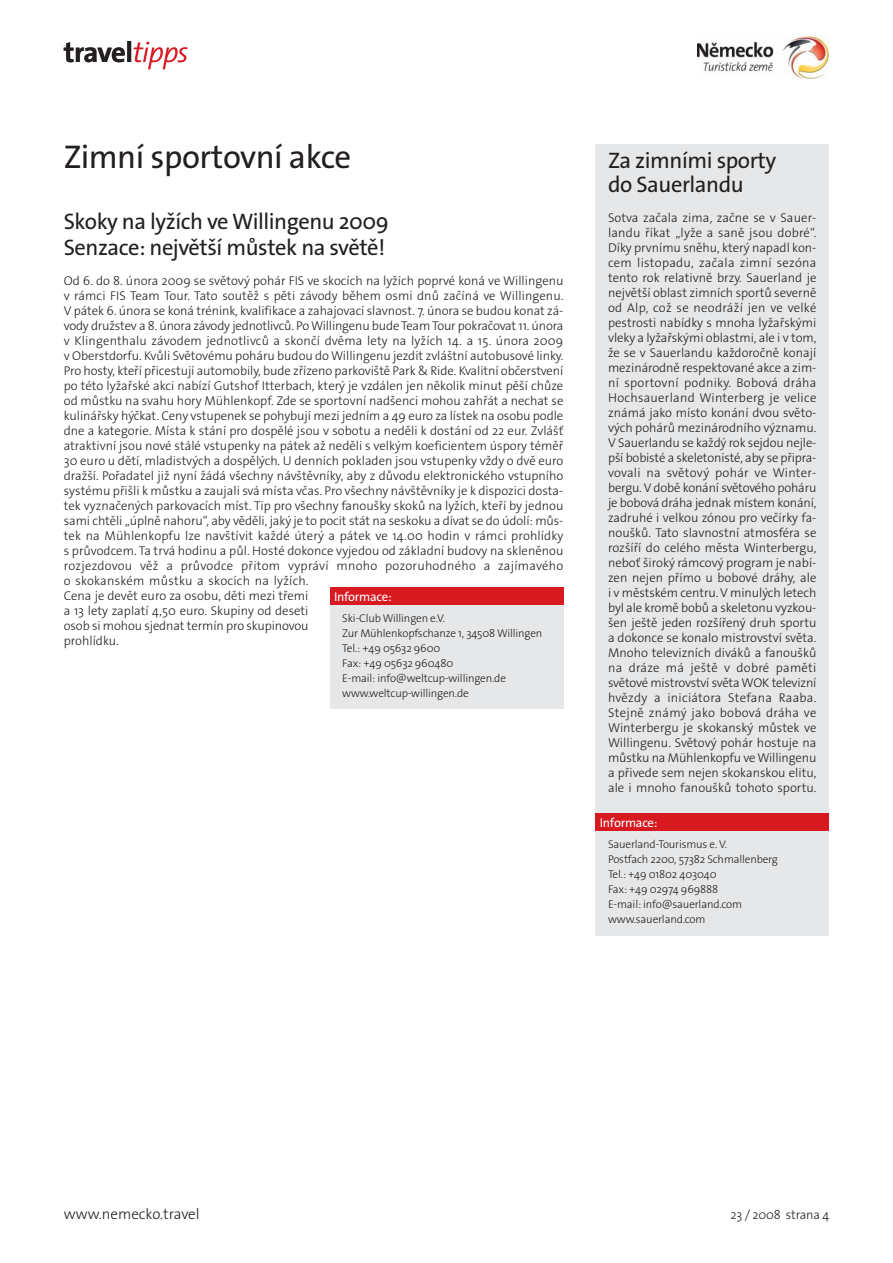
<style>
.page{position:relative;width:893px;height:1263px;background:#fff}
.page>*{position:absolute;margin:0;border:0;box-sizing:border-box;transform-origin:0 0}
.t1{font:33px "The Sans CE";letter-spacing:-.015em;color:#231f20}
.t2{font:28.8px "The Sans LP7 Bld";letter-spacing:-.03em;color:#231f20}
.t3{font:22.5px/24px "The Sans CE";letter-spacing:-.02em;color:#231f20}
.t4{font:15px "The Sans CE Light";color:#231f20}
.t5{font:12.75px/15px "The Sans CE Light";color:#231f20;text-align:justify}
.t6{font:12.75px "The Sans CE";letter-spacing:-.02em;color:#fff}
.t7{font:11.25px/15px "The Sans CE Light";letter-spacing:-.015em;color:#231f20}
.s1{font-family:"The Sans LP3 Lig IT";color:#d71920}
</style>
<div class="page">
<img style="left:697px;top:36px;width:132px;height:43px">
<div style="left:595px;top:144px;width:234px;height:791px;background:#e6e7e8"></div>
<div style="left:595px;top:814px;width:234px;height:17px;background:#d71920"></div>
<div style="left:330px;top:588px;width:233px;height:121px;background:#e6e7e8"></div>
<div style="left:330px;top:588px;width:233px;height:17px;background:#d71920"></div>
<h2 class="t2" style="left:64px;top:36px;width:126px">travel<span class="s1">tipps</span></h2>
<h1 class="t1" style="left:64px;top:143px;width:289px">Zimní sportovní akce</h1>
<h3 class="t3" style="left:608px;top:151px;width:170px">Za zimními sporty do Sauerlandu</h3>
<p class="t5" style="left:608px;top:212px;width:210px">Sotva začala zima, začne se v Sauer - landu říkat „lyže a saně jsou dobré“.<br>Díky prvnímu sněhu, který napadl kon&shy;cem listopadu, začala zimní sezóna tento rok relativně brzy. Sauerland je největší oblast zimních sportů severně od Alp, což se neodráží jen ve velké pestrosti nabídky s mnoha lyžařskými vleky a lyžařskými oblastmi, ale i v tom, že se v Sauerlandu každoročně konají mezinárodně respektované akce a zim - ní sportovní podniky. Bobová dráha Hochsauerland Winterberg je velice známá jako místo konání dvou světo&shy;vých pohárů mezinárodního významu.<br>V Sauerlandu se každý rok sejdou nejle&shy;pší bobisté a skeletonisté, aby se připra&shy;vovali na světový pohár ve Winter&shy;bergu. V době konání světového poháru je bobová dráha jednak místem konání, zadruhé i velkou zónou pro večírky fa&shy;noušků. Tato slavnostní atmosféra se rozšíří do celého města Winterbergu, neboť široký rámcový program je nabí&shy;zen nejen přímo u bobové dráhy, ale i v městském centru. V minulých letech byl ale kromě bobů a skeletonu vyzkou&shy;šen ještě jeden rozšířený druh sportu a dokonce se konalo mistrovství světa.<br>Mnoho televizních diváků a fanoušků na dráze má ještě v dobré paměti světové mistrovství světa WOK televizní hvězdy a iniciátora Stefana Raaba.<br>Stejně známý jako bobová dráha ve Winterbergu je skokanský můstek ve Willingenu. Světový pohár hostuje na můstku na Mühlenkopfu ve Willingenu a přivede sem nejen skokanskou elitu, ale i mnoho fanoušků tohoto sportu.</p>
<p class="t6" style="left:600px;top:818px;width:59px">Informace:</p>
<p class="t7" style="left:608px;top:838px;width:171px">Sauerland-Tourismus e. V.<br>Postfach 2200, 57382 Schmallenberg<br>Tel.: +49 01802 403040<br>Fax: +49 02974 969888<br>E-mail: info@sauerland.com www.sauerland.com</p>
<h3 class="t3" style="left:64px;top:211px;width:327px;line-height:25.5px">Skoky na lyžích ve Willingenu 2009<br>Senzace: největší můstek na světě!</h3>
<p class="t5" style="left:64px;top:274px;width:501px;text-align:left">Od 6. do 8. února 2009 se světový pohár FIS ve skocích na lyžích poprvé koná ve Willingenu v rámci FIS Team Tour. Tato soutěž s pěti závody během osmi dnů začíná ve Willingenu.<br>V pátek 6. února se koná trénink, kvalifikace a zahajovací slavnost. 7. února se budou konat zá&shy;vody družstev a 8. února závody jednotlivců. Po Willingenu bude Team Tour pokračovat 11. února v Klingenthalu závodem jednotlivců a skončí dvěma lety na lyžích 14. a 15. února 2009 v Oberstdorfu. Kvůli Světovému poháru budou do Willingenu jezdit zvláštní autobusové linky.<br>Pro hosty, kteří přicestují automobily, bude zřízeno parkoviště Park &amp; Ride. Kvalitní občerstvení po této lyžařské akci nabízí Gutshof Itterbach, který je vzdálen jen několik minut pěší chůze od můstku na svahu hory Mühlenkopf. Zde se sportovní nadšenci mohou zahřát a nechat se kulinářsky hýčkat. Ceny vstupenek se pohybují mezi jedním a 49 euro za lístek na osobu podle dne a kategorie. Místa k stání pro dospělé jsou v sobotu a neděli k dostání od 22 eur. Zvlášť atraktivní jsou nové stálé vstupenky na pátek až neděli s velkým koeficientem úspory téměř 30 euro u dětí, mladistvých a dospělých. U denních pokladen jsou vstupenky vždy o dvě euro dražší. Pořadatel již nyní žádá všechny návštěvníky, aby z důvodu elektronického vstupního systému přišli k můstku a zaujali svá místa včas. Pro všechny návštěvníky je k dispozici dosta&shy;tek vyznačených parkovacích míst. Tip pro všechny fanoušky skoků na lyžích, kteří by jednou sami chtěli „úplně nahoru“, aby věděli, jaký je to pocit stát na seskoku a dívat se do údolí: můs&shy;tek na Mühlenkopfu lze navštívit každé úterý a pátek ve 14.00 hodin v rámci prohlídky s průvodcem. Ta trvá hodinu a půl. Hosté dokonce vyjedou od základní budovy na skleněnou rozjezdovou věž a průvodce přitom vypráví mnoho pozoruhodného a zajímavého o skokanském můstku a skocích na lyžích.<br>Cena je devět euro za osobu, děti mezi třemi<br>a 13 lety zaplatí 4,50 euro. Skupiny od deseti<br>osob si mohou sjednat termín pro skupinovou<br>prohlídku.</p>
<p class="t6" style="left:334px;top:592px;width:59px">Informace:</p>
<p class="t7" style="left:342px;top:612px;width:202px">Ski-Club Willingen e.V.<br>Zur Mühlenkopfschanze 1, 34508 Willingen<br>Tel.: +49 05632 9600<br>Fax: +49 05632 960480<br>E-mail: info@weltcup-willingen.de www.weltcup-willingen.de</p>
<p class="t4" style="left:64px;top:1208px;width:137px">www.nemecko.travel</p>
<p class="t5" style="left:731px;top:1208px;width:100px">23 / 2008 strana 4</p>
</div>
